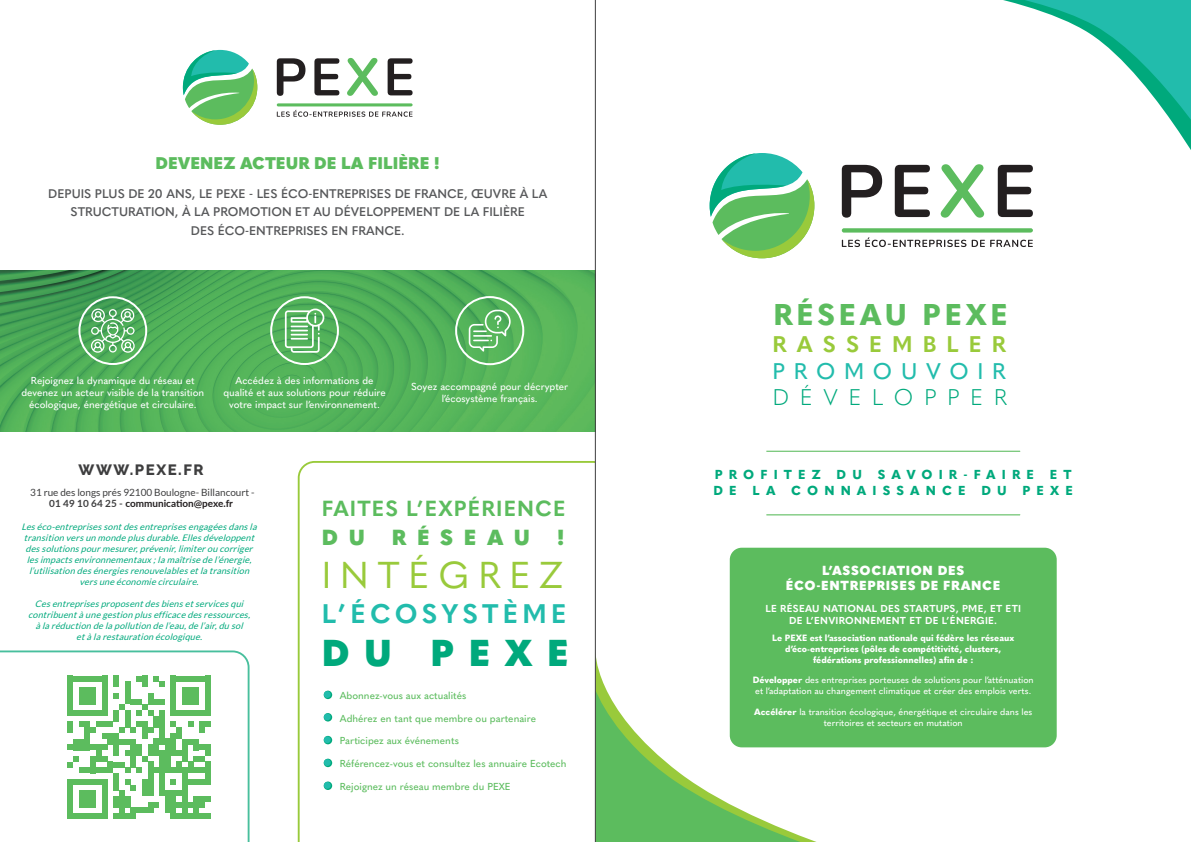
<style>
.page{position:relative;width:1191px;height:842px;background:#fff}
.page>*{position:absolute;margin:0;border:0;box-sizing:border-box;transform-origin:0 0}
.t1{font:37px "Quasimoda";letter-spacing:.24em;color:#99ca3b}
.t2{font:900 37px "Quasimoda";letter-spacing:.39em;color:#00a97c}
.t3{font:800 29.7px "Quasimoda";letter-spacing:.125em;color:#5cbc5e}
.t4{font:700 26.6px "Quasimoda";letter-spacing:.16em;color:#22bcac}
.t5{font:700 22.4px "Quasimoda";letter-spacing:.45em;color:#99ca3b}
.t6{font:500 22.4px "Quasimoda";letter-spacing:.39em;color:#22bcac}
.t7{font:300 22.4px "Quasimoda";letter-spacing:.475em;color:#00a97c}
.t8{font:700 21.6px "Quasimoda";letter-spacing:.05em;color:#5cbc5e}
.t9{font:900 21.6px "Quasimoda";letter-spacing:.49em;color:#5cbc5e}
.t10{font:900 16.7px "Quasimoda";color:#5cbc5e}
.t11{font:800 15.1px "Raleway";letter-spacing:.1em;color:#3e3e3f}
.t12{font:900 13px/15.6px "Quasimoda";letter-spacing:.05em;color:#fff;text-align:center}
.t13{font:800 12.9px/15.4px "Quasimoda";letter-spacing:.475em;color:#00a97c}
.t14{font:600 12.4px/18.9px "Quasimoda";color:#57585a;text-align:center}
.t15{font:500 10px/12px "Quasimoda";color:#fff;text-align:center}
.t16{font:500 10px "Quasimoda";color:#5cbc5e}
.t17{font:10px/11px "Lato";color:#3e3e3f;text-align:center}
.t18{font:700 10px/12px "Quasimoda";letter-spacing:.025em;color:#fff;text-align:center}
.t19{font:italic 9px/11px "Lato";color:#00a97c;text-align:center}
.t20{font:500 9px/10.8px "Quasimoda";color:#fff}
.t21{font:800 9px/10.8px "Quasimoda";color:#fff;text-align:center}
.s1{font-weight:700}
.s2{font-weight:700;color:#231f20}
.s3{font-weight:800}
</style>
<div class="page">
<svg style="left:898px;top:0;width:293px;height:165px"></svg>
<hr style="left:766px;top:514px;width:254px;height:1px;background:#5cbc5e">
<hr style="left:766px;top:451px;width:254px;height:1px;background:#5cbc5e">
<div style="left:730px;top:548px;width:326px;height:199px;background:#5cbc5e;border-radius:12px"></div>
<img style="left:0;top:271px;width:595px;height:160px">
<div style="left:78px;top:296px;width:69px;height:69px;border:2px solid #fff;border-radius:50%"></div>
<svg style="left:91px;top:309px;width:44px;height:44px;background:#82c28b"></svg>
<div style="left:270px;top:296px;width:69px;height:69px;border:2px solid #fff;border-radius:50%"></div>
<svg style="left:285px;top:309px;width:39px;height:44px"></svg>
<div style="left:455px;top:296px;width:69px;height:69px;border:2px solid #fff;border-radius:50%"></div>
<svg style="left:469px;top:310px;width:41px;height:42px;background:#74c07a"></svg>
<svg style="left:0;top:650px;width:249px;height:192px"></svg>
<svg style="left:298px;top:461px;width:297px;height:381px"></svg>
<svg style="left:324px;top:691px;width:8px;height:8px"></svg>
<div style="left:324px;top:691px;width:7px;height:7px;background:#22bcac;border-radius:50%"></div>
<svg style="left:324px;top:713px;width:8px;height:8px"></svg>
<div style="left:324px;top:713px;width:7px;height:7px;background:#22bcac;border-radius:50%"></div>
<svg style="left:324px;top:736px;width:8px;height:8px"></svg>
<div style="left:324px;top:736px;width:7px;height:7px;background:#22bcac;border-radius:50%"></div>
<svg style="left:324px;top:759px;width:8px;height:8px"></svg>
<div style="left:324px;top:759px;width:7px;height:7px;background:#22bcac;border-radius:50%"></div>
<svg style="left:324px;top:781px;width:8px;height:9px"></svg>
<div style="left:324px;top:782px;width:7px;height:7px;background:#22bcac;border-radius:50%"></div>
<svg style="left:593px;top:650px;width:372px;height:192px"></svg>
<svg style="left:596px;top:690px;width:349px;height:152px"></svg>
<svg style="left:709px;top:153px;width:105px;height:105px"></svg>
<svg style="left:842px;top:165px;width:40px;height:53px"></svg>
<svg style="left:894px;top:165px;width:36px;height:52px"></svg>
<svg style="left:940px;top:164px;width:44px;height:54px"></svg>
<svg style="left:997px;top:165px;width:36px;height:52px"></svg>
<svg style="left:841px;top:228px;width:192px;height:19px"></svg>
<svg style="left:183px;top:50px;width:74px;height:75px"></svg>
<svg style="left:277px;top:58px;width:28px;height:38px"></svg>
<svg style="left:314px;top:58px;width:25px;height:37px"></svg>
<svg style="left:347px;top:58px;width:31px;height:38px"></svg>
<svg style="left:387px;top:58px;width:25px;height:37px"></svg>
<hr style="left:277px;top:103px;width:135px;height:3px;background:#5cbc5e;border-radius:2px">
<svg style="left:277px;top:110px;width:135px;height:7px"></svg>
<hr style="left:595px;top:0;width:1px;height:842px;background:#3e3e3f">
<h3 class="t10" style="left:155px;top:150px;width:286px">DEVENEZ ACTEUR DE LA FILIÈRE !</h3>
<h3 class="t14" style="left:48px;top:183px;width:500px">DEPUIS PLUS DE 20 ANS, LE PEXE - LES ÉCO-ENTREPRISES DE FRANCE, ŒUVRE À LA<br>STRUCTURATION, À LA PROMOTION ET AU DÉVELOPPEMENT DE LA FILIÈRE<br>DES ÉCO-ENTREPRISES EN FRANCE.</h3>
<p class="t15" style="left:223px;top:374px;width:164px">Accédez à des informations de qualité et aux solutions pour réduire votre impact sur l’environnement.</p>
<p class="t15" style="left:21px;top:374px;width:184px">Rejoignez la dynamique du réseau et devenez un acteur visible de la transition écologique, énergétique et circulaire.</p>
<p class="t15" style="left:411px;top:379px;width:159px">Soyez accompagné pour décrypter l’écosystème français.</p>
<h3 class="t11" style="left:79px;top:458px;width:126px">WWW.PEXE.FR</h3>
<p class="t17" style="left:30px;top:487px;width:226px">31 rue des longs prés 92100 Boulogne- Billancourt -<br><span class="s1">01 49 10 64 25 -</span> <span class="s2">communication@pexe.fr</span></p>
<p class="t19" style="left:21px;top:521px;width:239px">Leséco-entreprisessontdesentreprisesengagéesdansla transition versun monde plusdurable.Ellesdéveloppent dessolutionspourmesurer,prévenir,limiterou corriger lesimpactsenvironnementaux ;la maîtrise de l’énergie, l’utilisation desénergiesrenouvelablesetla transition versune économie circulaire.</p>
<p class="t19" style="left:28px;top:598px;width:226px">Cesentreprisesproposentdesbiensetservicesqui contribuentà une gestion plusefficace desressources, à la réduction de la pollution de l’eau,de l’air,du sol età la restauration écologique.</p>
<h3 class="t8" style="left:322px;top:491px;width:245px">FAITES L’EXPÉRIENCE</h3>
<h3 class="t9" style="left:322px;top:520px;width:244px">DU RÉSEAU !</h3>
<h1 class="t1" style="left:322px;top:546px;width:242px">INTÉGREZ</h1>
<h3 class="t4" style="left:322px;top:593px;width:246px">L’ÉCOSYSTÈME</h3>
<h1 class="t2" style="left:322px;top:624px;width:248px">DU PEXE</h1>
<p class="t16" style="left:340px;top:688px;width:128px">Abonnez-vous aux actualités</p>
<p class="t16" style="left:340px;top:710px;width:198px">Adhérez en tant que membre ou partenaire</p>
<p class="t16" style="left:340px;top:733px;width:121px">Participez aux événements</p>
<p class="t16" style="left:340px;top:756px;width:228px">Référencez-vous et consultez les annuaire Ecotech</p>
<p class="t16" style="left:340px;top:779px;width:172px">Rejoignez un réseau membre du PEXE</p>
<h2 class="t3" style="left:773px;top:291px;width:236px">RÉSEAU PEXE</h2>
<h3 class="t5" style="left:772px;top:326px;width:235px">RASSEMBLER</h3>
<h3 class="t6" style="left:772px;top:353px;width:235px">PROMOUVOIR</h3>
<h3 class="t7" style="left:772px;top:380px;width:236px">DÉVELOPPER</h3>
<h3 class="t13" style="left:713px;top:466px;width:361px">PROFITEZ DU SAVOIR-FAIRE ET<br>DE LA CONNAISSANCE DU PEXE</h3>
<h3 class="t12" style="left:786px;top:561px;width:216px">L’ASSOCIATION DES<br>ÉCO-ENTREPRISES DE FRANCE</h3>
<p class="t18" style="left:765px;top:602px;width:257px">LE RÉSEAU NATIONAL DES STARTUPS, PME, ET ETI<br>DE L’ENVIRONNEMENT ET DE L’ÉNERGIE.</p>
<p class="t21" style="left:772px;top:632px;width:244px">Le PEXE est l’association nationale qui fédère les réseaux d’éco-entreprises (pôles de compétitivité, clusters, fédérations professionnelles) afin de :</p>
<p class="t20" style="left:752px;top:673px;width:283px"><span class="s3">Développer</span> des entreprises porteuses de solutions pour l’atténuation et l’adaptation au changement climatique et créer des emplois verts.</p>
<p class="t20" style="left:754px;top:706px;width:280px;text-align:center"><span class="s3">Accélérer</span> la transition écologique, énergétique et circulaire dans les territoires et secteurs en mutation</p>
</div>
